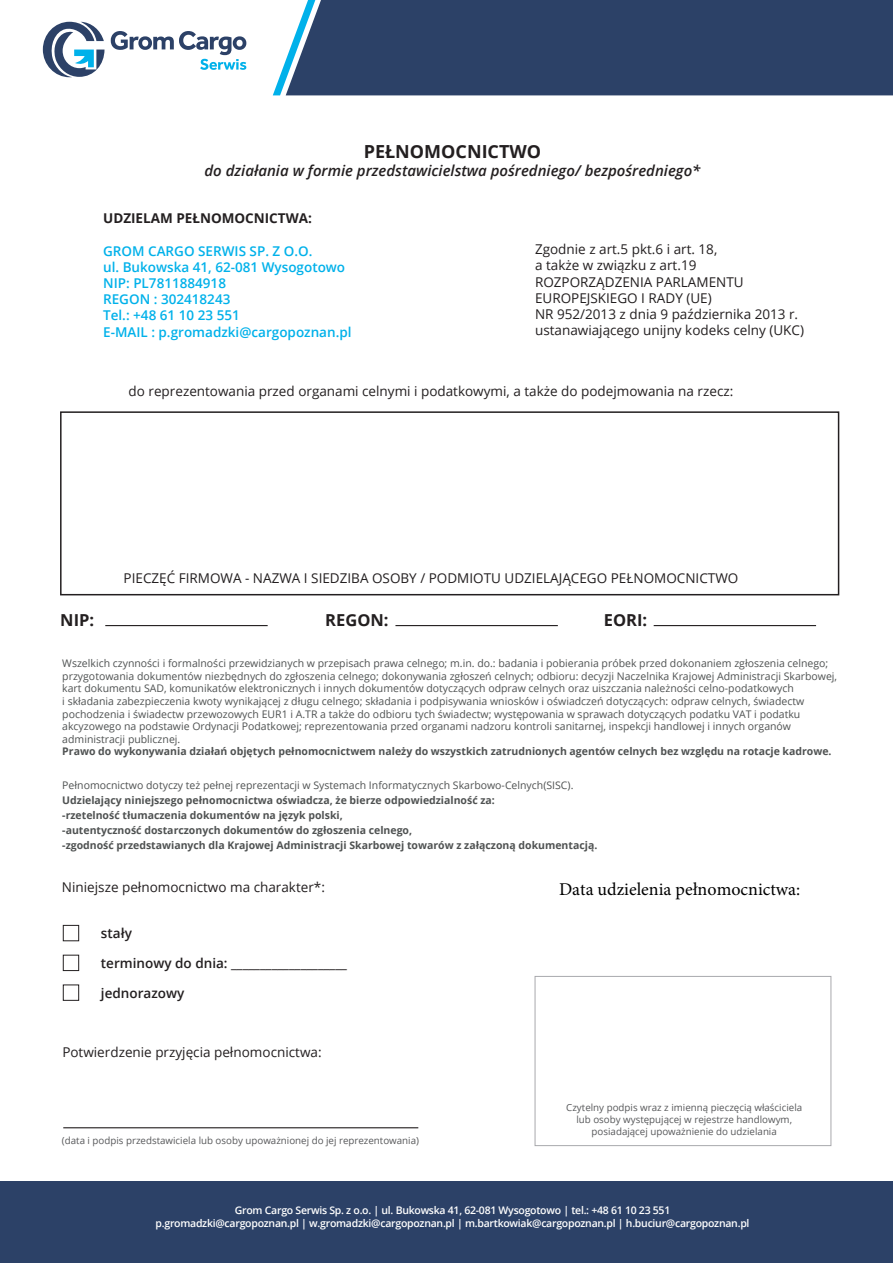
<style>
.page{position:relative;width:893px;height:1263px;background:#fff}
.page>*{position:absolute;margin:0;border:0;box-sizing:border-box;transform-origin:0 0}
.t1{font:18px "Minion Pro";color:#000}
.t2{font:700 18px "Open Sans";color:#231f20}
.t3{font:700 16.5px "Open Sans";color:#231f20}
.t4{font:italic 600 15px "Open Sans";color:#231f20}
.t5{font:13.5px/16.2px "Open Sans";color:#231f20}
.t6{font:600 13.5px/16.2px "Open Sans";color:#00b1ea}
.t7{font:600 13.5px "Open Sans";color:#231f20}
.t8{font:700 13.5px "Open Sans";color:#231f20}
.t9{font:10.5px/12.6px "Open Sans";color:#4f5252}
.t10{font:700 10.5px/15px "Open Sans";color:#4f5252}
.t11{font:600 10.5px/12.6px "Open Sans";letter-spacing:-.025em;color:#fff;text-align:center}
.t12{font:9.75px/11.7px "Open Sans";color:#57585a;text-align:center}
</style>
<div class="page">
<svg style="left:43px;top:22px;width:61px;height:55px"></svg>
<svg style="left:111px;top:31px;width:135px;height:39px"></svg>
<div style="left:315px;top:0;width:578px;height:95px;background:#2c4167"></div>
<svg style="left:273px;top:0;width:42px;height:95px"></svg>
<div style="left:0;top:1181px;width:892px;height:82px;background:#2c4167"></div>
<div style="left:60px;top:411px;width:779px;height:184px;border:2px solid #231f20"></div>
<hr style="left:105px;top:625px;width:163px;height:1px;background:#231f20">
<hr style="left:395px;top:625px;width:163px;height:1px;background:#231f20">
<hr style="left:654px;top:625px;width:162px;height:1px;background:#231f20">
<div style="left:63px;top:925px;width:16px;height:16px;border:1px solid #231f20"></div>
<div style="left:63px;top:955px;width:16px;height:16px;border:1px solid #231f20"></div>
<div style="left:63px;top:984px;width:16px;height:16px;border:1px solid #231f20"></div>
<div style="left:535px;top:976px;width:296px;height:170px;border:1px solid #a8a9ad"></div>
<hr style="left:63px;top:1127px;width:355px;height:1px;background:#231f20">
<h1 class="t2" style="left:364px;top:139px;width:179px">PEŁNOMOCNICTWO</h1>
<h3 class="t4" style="left:204px;top:160px;width:497px">do działania w formie przedstawicielstwa pośredniego/ bezpośredniego*</h3>
<p class="t8" style="left:103px;top:209px;width:210px">UDZIELAM PEŁNOMOCNICTWA:</p>
<p class="t6" style="left:103px;top:242px;width:250px">GROM CARGO SERWIS SP. Z O.O.<br>ul. Bukowska 41, 62-081 Wysogotowo<br>NIP: PL7811884918<br>REGON : 302418243<br>Tel.: +48 61 10 23 551<br>E-MAIL : p.gromadzki@cargopoznan.pl</p>
<p class="t5" style="left:535px;top:241px;width:270px">Zgodnie z art.5 pkt.6 i art. 18,<br>a także w związku z art.19<br>ROZPORZĄDZENIA PARLAMENTU<br>EUROPEJSKIEGO I RADY (UE)<br>NR 952/2013 z dnia 9 października 2013 r. ustanawiającego unijny kodeks celny (UKC)</p>
<p class="t5" style="left:129px;top:382px;width:606px">do reprezentowania przed organami celnymi i podatkowymi, a także do podejmowania na rzecz:</p>
<p class="t5" style="left:124px;top:570px;width:616px">PIECZĘĆ FIRMOWA - NAZWA I SIEDZIBA OSOBY / PODMIOTU UDZIELAJĄCEGO PEŁNOMOCNICTWO</p>
<h2 class="t3" style="left:60px;top:608px;width:35px">NIP:</h2>
<h2 class="t3" style="left:325px;top:608px;width:65px">REGON:</h2>
<h2 class="t3" style="left:604px;top:608px;width:45px">EORI:</h2>
<p class="t9" style="left:62px;top:657px;width:776px">Wszelkich czynności i formalności przewidzianych w przepisach prawa celnego; m.in. do.: badania i pobierania próbek przed dokonaniem zgłoszenia celnego; przygotowania dokumentów niezbędnych do zgłoszenia celnego; dokonywania zgłoszeń celnych; odbioru: decyzji Naczelnika Krajowej Administracji Skarbowej, kart dokumentu SAD, komunikatów elektronicznych i innych dokumentów dotyczących odpraw celnych oraz uiszczania należności celno-podatkowych<br>i składania zabezpieczenia kwoty wynikającej z długu celnego; składania i podpisywania wniosków i oświadczeń dotyczących: odpraw celnych, świadectw pochodzenia i świadectw przewozowych EUR1 i A.TR a także do odbioru tych świadectw; występowania w sprawach dotyczących podatku VAT i podatku akcyzowego na podstawie Ordynacji Podatkowej; reprezentowania przed organami nadzoru kontroli sanitarnej, inspekcji handlowej i innych organów administracji publicznej.</p>
<p class="t10" style="left:62px;top:744px;width:771px">Prawo do wykonywania działań objętych pełnomocnictwem należy do wszystkich zatrudnionych agentów celnych bez względu na rotacje kadrowe.</p>
<p class="t9" style="left:62px;top:778px;width:513px">Pełnomocnictwo dotyczy też pełnej reprezentacji w Systemach Informatycznych Skarbowo-Celnych(SISC).</p>
<p class="t10" style="left:62px;top:792px;width:536px">Udzielający niniejszego pełnomocnictwa oświadcza, że bierze odpowiedzialność za:<br>-rzetelność tłumaczenia dokumentów na język polski,<br>-autentyczność dostarczonych dokumentów do zgłoszenia celnego,<br>-zgodność przedstawianych dla Krajowej Administracji Skarbowej towarów z załączoną dokumentacją.</p>
<p class="t5" style="left:62px;top:878px;width:264px">Niniejsze pełnomocnictwo ma charakter*:</p>
<p class="t7" style="left:101px;top:923px;width:32px">stały</p>
<p class="t7" style="left:101px;top:953px;width:247px">terminowy do dnia: ____________________</p>
<p class="t7" style="left:101px;top:983px;width:85px">jednorazowy</p>
<p class="t5" style="left:62px;top:1044px;width:261px">Potwierdzenie przyjęcia pełnomocnictwa:</p>
<p class="t12" style="left:62px;top:1134px;width:359px">(data i podpis przedstawiciela lub osoby upoważnionej do jej reprezentowania)</p>
<h1 class="t1" style="left:559px;top:877px;width:243px">Data udzielenia pełnomocnictwa:</h1>
<p class="t12" style="left:566px;top:1101px;width:237px">Czytelny podpis wraz z imienną pieczęcią właściciela lub osoby występującej w rejestrze handlowym, posiadającej upoważnienie do udzielania</p>
<p class="t11" style="left:155px;top:1203px;width:595px">Grom Cargo Serwis Sp. z o.o. | ul. Bukowska 41, 62-081 Wysogotowo | tel.: +48 61 10 23 551<br>p.gromadzki@cargopoznan.pl | w.gromadzki@cargopoznan.pl | m.bartkowiak@cargopoznan.pl | h.buciur@cargopoznan.pl</p>
</div>
